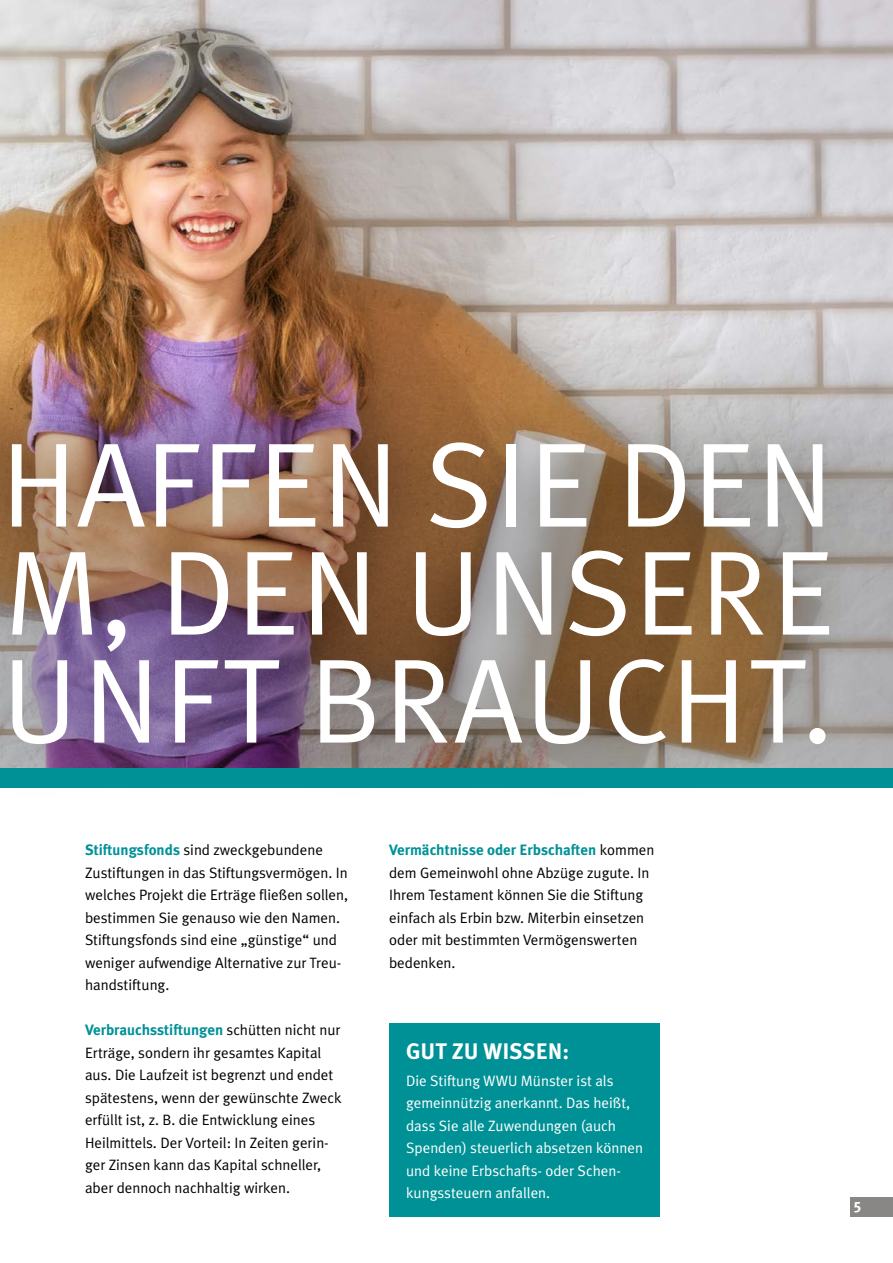
<style>
.page{position:relative;width:893px;height:1263px;background:#fff}
.page>*{position:absolute;margin:0;border:0;box-sizing:border-box;transform-origin:0 0}
.t1{font:120px/108px "Meta Plus Normal";letter-spacing:.02em;color:#fff;text-align:justify}
.t2{font:700 22.5px "Meta Plus";color:#fff}
.t3{font:15px/22.5px "Meta Plus Normal";color:#000}
.t4{font:15px/22.5px "Meta Plus Normal";color:#fff}
.t5{font:700 15px "Meta Plus";color:#009196}
.t6{font:15px "Meta Plus Bold Caps";color:#fff}
.s1{font-family:"Meta Plus";font-weight:700;color:#009196}
.s2{font-family:"Meta Plus Normal";font-weight:400;color:#000}
</style>
<div class="page">
<img style="left:0;top:0;width:893px;height:314px">
<img style="left:0;top:314px;width:893px;height:454px">
<div style="left:0;top:383px;width:884px;height:421px;background:#000;opacity:.4"></div>
<div style="left:0;top:768px;width:893px;height:20px;background:#009196"></div>
<div style="left:389px;top:1023px;width:270px;height:193px;background:#009196"></div>
<div style="left:850px;top:1197px;width:43px;height:20px;background:#898785"></div>
<h1 class="t1" style="left:1px;top:429px;width:834px">HAFFEN SIE DEN M, DEN UNSERE UNFT BRAUCHT.</h1>
<p class="t3" style="left:85px;top:838px;width:265px"><span class="s1">Stiftungsfonds</span> sind zweckgebundene Zustiftungen in das Stiftungsvermögen. In welches Projekt die Erträge fließen sollen, bestimmen Sie genauso wie den Namen.<br>Stiftungsfonds sind eine „günstige“ und weniger aufwendige Alternative zur Treu&shy;handstiftung.</p>
<p class="t5" style="left:85px;top:1021px;width:257px">Verbrauchsstiftungen <span class="s2">schütten nicht nur</span></p>
<p class="t3" style="left:85px;top:1041px;width:258px">Erträge, sondern ihr gesamtes Kapital aus. Die Laufzeit ist begrenzt und endet spätestens, wenn der gewünschte Zweck erfüllt ist, z. B. die Entwicklung eines Heilmittels. Der Vorteil: In Zeiten gerin&shy;ger Zinsen kann das Kapital schneller, aber dennoch nachhaltig wirken.</p>
<p class="t5" style="left:389px;top:841px;width:267px">Vermächtnisse oder Erbschaften <span class="s2">kommen</span></p>
<p class="t3" style="left:389px;top:861px;width:262px">dem Gemeinwohl ohne Abzüge zugute. In Ihrem Testament können Sie die Stiftung einfach als Erbin bzw. Miterbin einsetzen oder mit bestimmten Vermögenswerten bedenken.</p>
<h2 class="t2" style="left:406px;top:1038px;width:165px">GUT ZU WISSEN:</h2>
<p class="t4" style="left:406px;top:1069px;width:238px">Die Stiftung WWU Münster ist als gemeinnützig anerkannt. Das heißt, dass Sie alle Zuwendungen (auch<br>Spenden) steuerlich absetzen können und keine Erbschafts- oder Schen&shy;kungssteuern anfallen.</p>
<p class="t6" style="left:853px;top:1198px;width:10px">5</p>
</div>
